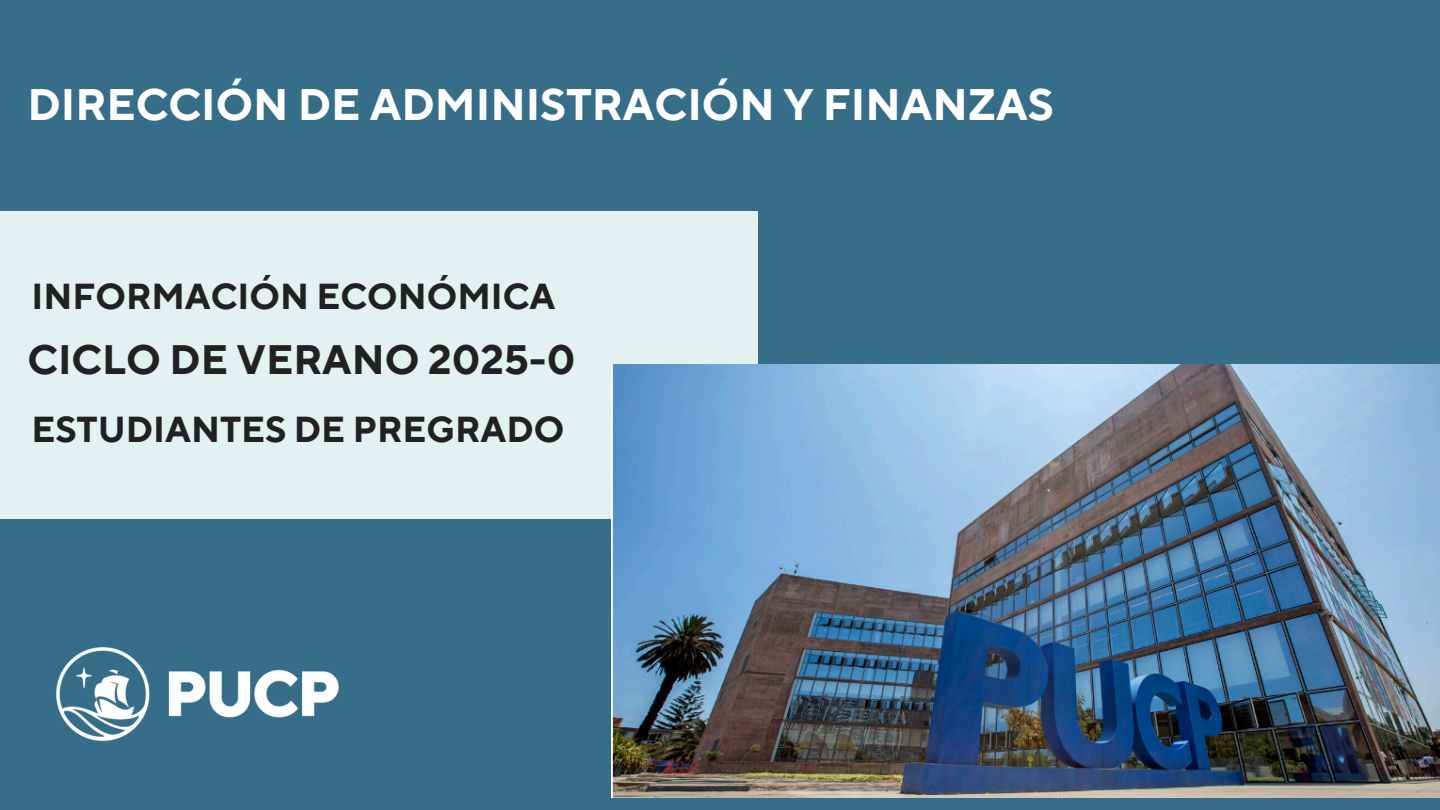
<style>
.page{position:relative;width:1440px;height:810px;background:#366d89}
.page>*{position:absolute;margin:0;border:0;box-sizing:border-box;transform-origin:0 0}
.t1{font:700 44px "TT Norms Pro";color:#fff}
.t2{font:700 41px "TT Norms Pro";color:#222121}
.t3{font:700 36px "TT Norms Pro";color:#222121}
</style>
<div class="page">
<img style="left:56px;top:647px;width:283px;height:95px">
<div style="left:0;top:211px;width:758px;height:307px;background:#e3f1f1"></div>
<img style="left:611px;top:365px;width:829px;height:432px">
<h1 class="t1" style="left:28px;top:78px;width:1028px">DIRECCIÓN DE ADMINISTRACIÓN Y FINANZAS</h1>
<p class="t3" style="left:32px;top:275px;width:525px">INFORMACIÓN ECONÓMICA</p>
<h1 class="t2" style="left:28px;top:335px;width:549px">CICLO DE VERANO 2025-0</h1>
<p class="t3" style="left:32px;top:407px;width:534px">ESTUDIANTES DE PREGRADO</p>
</div>
